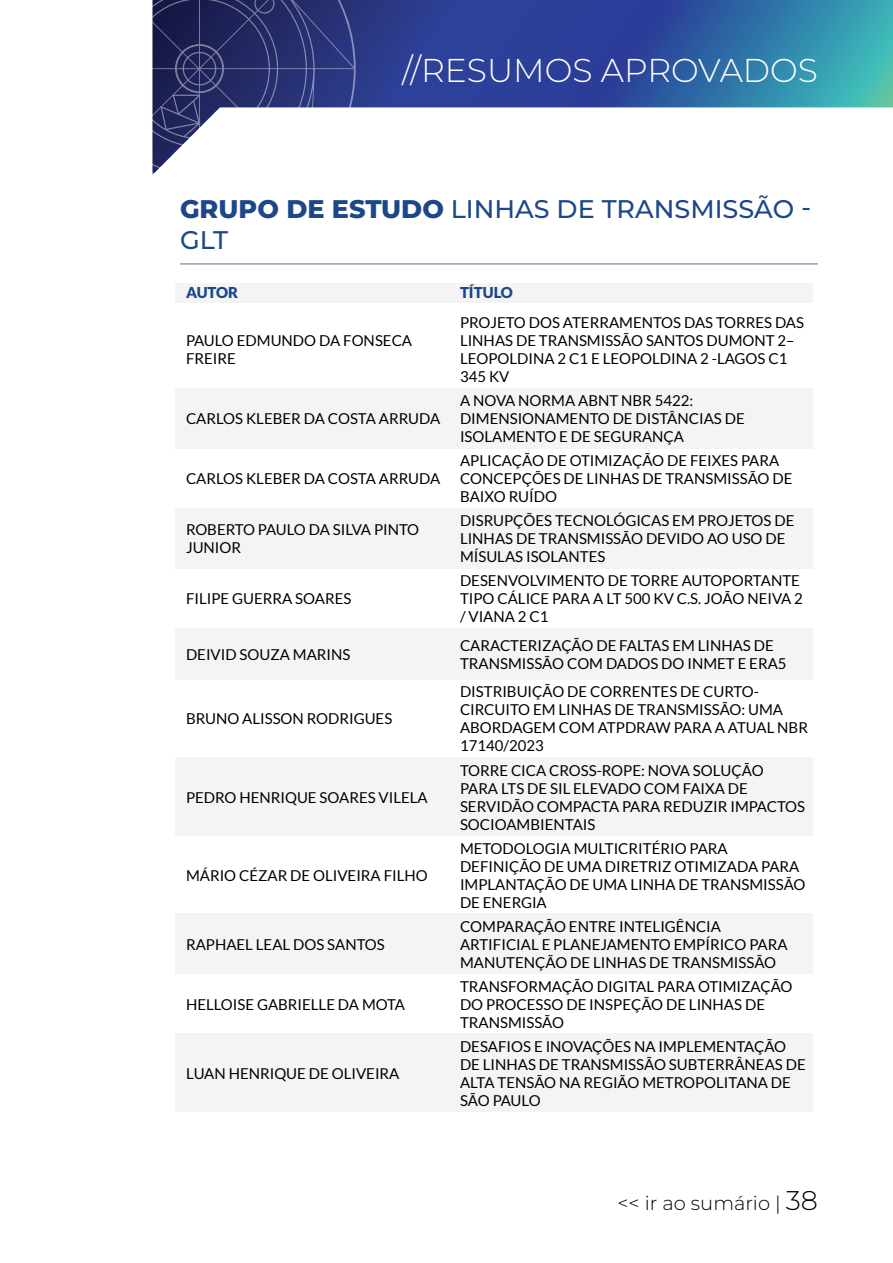
<style>
.page{position:relative;width:893px;height:1263px;background:#fff}
.page>*{position:absolute;margin:0;border:0;box-sizing:border-box;transform-origin:0 0}
.t1{font:300 33px "Montserrat";color:#fff}
.t2{font:500 25.5px/30.6px "Montserrat";color:#1c4788}
.t3{font:300 19.5px "Montserrat";color:#000}
.t4{font:15px/18px "Lato";color:#000}
.t5{font:900 15px "Lato";color:#1c4788}
.s1{font-weight:800}
.s2{font-size:27px}
</style>
<div class="page">
<svg style="left:356px;top:0;width:537px;height:108px;background:#305d9f"></svg>
<svg style="left:152px;top:0;width:204px;height:175px"></svg>
<div style="left:175px;top:283px;width:637px;height:19px;background:#f4f4f4"></div>
<div style="left:175px;top:388px;width:637px;height:60px;background:#f4f4f4"></div>
<div style="left:175px;top:508px;width:637px;height:60px;background:#f4f4f4"></div>
<div style="left:175px;top:628px;width:637px;height:51px;background:#f4f4f4"></div>
<div style="left:175px;top:913px;width:637px;height:60px;background:#f4f4f4"></div>
<div style="left:175px;top:1033px;width:637px;height:78px;background:#f4f4f4"></div>
<div style="left:175px;top:758px;width:637px;height:78px;background:#f4f4f4"></div>
<hr style="left:180px;top:264px;width:638px;height:1px;background:#52688e">
<h1 class="t1" style="left:402px;top:48px;width:417px">//RESUMOS APROVADOS</h1>
<h2 class="t2" style="left:180px;top:193px;width:633px"><span class="s1">GRUPO DE ESTUDO</span> LINHAS DE TRANSMISSÃO -<br>GLT</h2>
<p class="t5" style="left:186px;top:284px;width:54px">AUTOR</p>
<p class="t5" style="left:460px;top:284px;width:54px">TÍTULO</p>
<p class="t4" style="left:186px;top:332px;width:228px">PAULO EDMUNDO DA FONSECA<br>FREIRE</p>
<p class="t4" style="left:460px;top:314px;width:346px">PROJETO DOS ATERRAMENTOS DAS TORRES DAS<br>LINHAS DE TRANSMISSÃO SANTOS DUMONT 2–<br>LEOPOLDINA 2 C1 E LEOPOLDINA 2 -LAGOS C1<br>345 KV</p>
<p class="t4" style="left:186px;top:410px;width:256px">CARLOS KLEBER DA COSTA ARRUDA</p>
<p class="t4" style="left:186px;top:470px;width:256px">CARLOS KLEBER DA COSTA ARRUDA</p>
<p class="t4" style="left:460px;top:392px;width:286px">A NOVA NORMA ABNT NBR 5422:<br>DIMENSIONAMENTO DE DISTÂNCIAS DE<br>ISOLAMENTO E DE SEGURANÇA</p>
<p class="t4" style="left:460px;top:452px;width:334px">APLICAÇÃO DE OTIMIZAÇÃO DE FEIXES PARA<br>CONCEPÇÕES DE LINHAS DE TRANSMISSÃO DE<br>BAIXO RUÍDO</p>
<p class="t4" style="left:186px;top:521px;width:235px">ROBERTO PAULO DA SILVA PINTO<br>JUNIOR</p>
<p class="t4" style="left:460px;top:512px;width:336px">DISRUPÇÕES TECNOLÓGICAS EM PROJETOS DE<br>LINHAS DE TRANSMISSÃO DEVIDO AO USO DE<br>MÍSULAS ISOLANTES</p>
<p class="t4" style="left:186px;top:590px;width:167px">FILIPE GUERRA SOARES</p>
<p class="t4" style="left:460px;top:572px;width:344px">DESENVOLVIMENTO DE TORRE AUTOPORTANTE<br>TIPO CÁLICE PARA A LT 500 KV C.S. JOÃO NEIVA 2 / VIANA 2 C1</p>
<p class="t4" style="left:186px;top:645px;width:166px">DEIVID SOUZA MARINS</p>
<p class="t4" style="left:460px;top:636px;width:328px">CARACTERIZAÇÃO DE FALTAS EM LINHAS DE<br>TRANSMISSÃO COM DADOS DO INMET E ERA5</p>
<p class="t4" style="left:186px;top:710px;width:208px">BRUNO ALISSON RODRIGUES</p>
<p class="t4" style="left:186px;top:788px;width:243px">PEDRO HENRIQUE SOARES VILELA</p>
<p class="t4" style="left:186px;top:866px;width:243px">MÁRIO CÉZAR DE OLIVEIRA FILHO</p>
<p class="t4" style="left:186px;top:935px;width:200px">RAPHAEL LEAL DOS SANTOS</p>
<p class="t4" style="left:186px;top:995px;width:221px">HELLOISE GABRIELLE DA MOTA</p>
<p class="t4" style="left:186px;top:1064px;width:215px">LUAN HENRIQUE DE OLIVEIRA</p>
<p class="t4" style="left:460px;top:683px;width:349px">DISTRIBUIÇÃO DE CORRENTES DE CURTO-<br>CIRCUITO EM LINHAS DE TRANSMISSÃO: UMA<br>ABORDAGEM COM ATPDRAW PARA A ATUAL NBR<br>17140/2023</p>
<p class="t4" style="left:460px;top:761px;width:347px">TORRE CICA CROSS-ROPE: NOVA SOLUÇÃO<br>PARA LTS DE SIL ELEVADO COM FAIXA DE<br>SERVIDÃO COMPACTA PARA REDUZIR IMPACTOS<br>SOCIOAMBIENTAIS</p>
<p class="t4" style="left:460px;top:839px;width:347px">METODOLOGIA MULTICRITÉRIO PARA<br>DEFINIÇÃO DE UMA DIRETRIZ OTIMIZADA PARA<br>IMPLANTAÇÃO DE UMA LINHA DE TRANSMISSÃO<br>DE ENERGIA</p>
<p class="t4" style="left:460px;top:917px;width:329px">COMPARAÇÃO ENTRE INTELIGÊNCIA<br>ARTIFICIAL E PLANEJAMENTO EMPÍRICO PARA<br>MANUTENÇÃO DE LINHAS DE TRANSMISSÃO</p>
<p class="t4" style="left:460px;top:977px;width:334px">TRANSFORMAÇÃO DIGITAL PARA OTIMIZAÇÃO<br>DO PROCESSO DE INSPEÇÃO DE LINHAS DE<br>TRANSMISSÃO</p>
<p class="t4" style="left:460px;top:1037px;width:347px">DESAFIOS E INOVAÇÕES NA IMPLEMENTAÇÃO<br>DE LINHAS DE TRANSMISSÃO SUBTERRÂNEAS DE<br>ALTA TENSÃO NA REGIÃO METROPOLITANA DE<br>SÃO PAULO</p>
<h3 class="t3" style="left:617px;top:1189px;width:202px">&lt;&lt; ir ao sumário | <span class="s2">38</span></h3>
</div>
